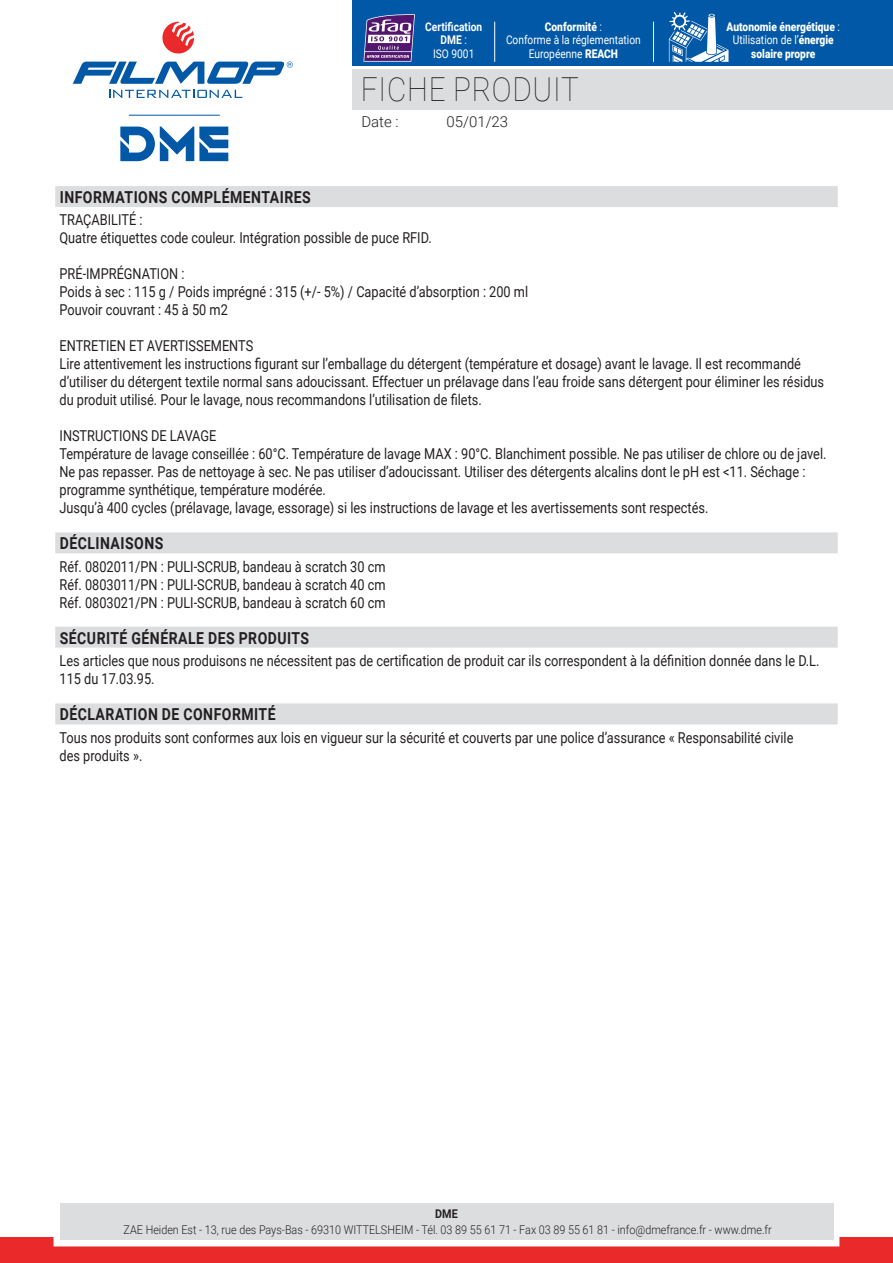
<style>
.page{position:relative;width:893px;height:1263px;background:#fff}
.page>*{position:absolute;margin:0;border:0;box-sizing:border-box;transform-origin:0 0}
.t1{font:100 33px "Roboto";letter-spacing:.025em;color:#231f20;scale:.9 1}
.t2{font:700 16.5px "Roboto";letter-spacing:.035em;color:#231f20;scale:.85 1}
.t3{font:15px/18px "Roboto";color:#231f20;scale:.85 1}
.t4{font:300 15px "Roboto";color:#231f20}
.t5{font:300 12px "Roboto";color:#231f20;scale:.9 1}
.t6{font:900 12px/13.5px "Roboto";color:#fff;text-align:center;scale:.85 1}
.t7{font:12px/13.5px "Roboto";color:#fff;text-align:center;scale:.85 1}
.t8{font:700 12px/13.5px "Roboto";color:#fff;text-align:center;scale:.85 1}
.t9{font:700 12px "Roboto";color:#231f20;scale:.9 1}
.s1{font-weight:400}
.s2{font-weight:900}
</style>
<div class="page">
<div style="left:353px;top:69px;width:540px;height:40px;background:#dcdddf"></div>
<svg style="left:109px;top:90px;width:133px;height:8px"></svg>
<svg style="left:162px;top:22px;width:32px;height:32px"></svg>
<svg style="left:73px;top:61px;width:220px;height:23px"></svg>
<div style="left:353px;top:0;width:540px;height:66px;background:#0158a6"></div>
<div style="left:0;top:1237px;width:893px;height:26px;background:#e9292a"></div>
<div style="left:54px;top:1197px;width:785px;height:49px;border:12px solid #fff"></div>
<div style="left:60px;top:1203px;width:773px;height:37px;background:#dcdddf"></div>
<svg style="left:120px;top:126px;width:108px;height:35px"></svg>
<hr style="left:129px;top:115px;width:91px;height:1px;background:#0158a6">
<hr style="left:653px;top:22px;width:1px;height:40px;background:#fff">
<hr style="left:494px;top:22px;width:1px;height:40px;background:#fff">
<svg style="left:669px;top:12px;width:59px;height:50px"></svg>
<svg style="left:363px;top:14px;width:52px;height:48px;background:#7a619e"></svg>
<hr style="left:365px;top:51px;width:46px;height:1px;background:#fff">
<div style="left:55px;top:186px;width:783px;height:21px;background:#dcdddf"></div>
<div style="left:55px;top:532px;width:783px;height:21px;background:#dcdddf"></div>
<div style="left:55px;top:627px;width:783px;height:21px;background:#dcdddf"></div>
<div style="left:55px;top:703px;width:783px;height:21px;background:#dcdddf"></div>
<p class="t8" style="left:425px;top:19px;width:68px">Certification<br>DME <span class="s1">:<br>ISO 9001</span></p>
<p class="t6" style="left:727px;top:19px;width:135px">Autonomie énergétique <span class="s1">:<br>Utilisation de l’</span>énergie solaire propre</p>
<p class="t7" style="left:506px;top:19px;width:160px"><span class="s2">Conformité</span> :<br>Conforme à la réglementation<br>Européenne <span class="s2">REACH</span></p>
<h1 class="t1" style="left:361px;top:66px;width:244px">FICHE PRODUIT</h1>
<p class="t4" style="left:361px;top:111px;width:39px">Date :</p>
<p class="t4" style="left:446px;top:111px;width:63px">05/01/23</p>
<p class="t2" style="left:60px;top:186px;width:297px">INFORMATIONS COMPLÉMENTAIRES</p>
<p class="t3" style="left:60px;top:210px;width:439px">TRAÇABILITÉ :<br>Quatre étiquettes code couleur. Intégration possible de puce RFID.</p>
<p class="t3" style="left:60px;top:264px;width:553px">PRÉ-IMPRÉGNATION :<br>Poids à sec : 115 g / Poids imprégné : 315 (+/- 5%) / Capacité d’absorption : 200 ml<br>Pouvoir couvrant : 45 à 50 m2</p>
<p class="t3" style="left:60px;top:336px;width:901px">ENTRETIEN ET AVERTISSEMENTS<br>Lire attentivement les instructions figurant sur l’emballage du détergent (température et dosage) avant le lavage. Il est recommandé d’utiliser du détergent textile normal sans adoucissant. Effectuer un prélavage dans l’eau froide sans détergent pour éliminer les résidus du produit utilisé. Pour le lavage, nous recommandons l’utilisation de filets.</p>
<p class="t3" style="left:60px;top:426px;width:904px">INSTRUCTIONS DE LAVAGE<br>Température de lavage conseillée : 60°C. Température de lavage MAX : 90°C. Blanchiment possible. Ne pas utiliser de chlore ou de javel.<br>Ne pas repasser. Pas de nettoyage à sec. Ne pas utiliser d’adoucissant. Utiliser des détergents alcalins dont le pH est &lt;11. Séchage : programme synthétique, température modérée.<br>Jusqu’à 400 cycles (prélavage, lavage, essorage) si les instructions de lavage et les avertissements sont respectés.</p>
<p class="t2" style="left:60px;top:532px;width:123px">DÉCLINAISONS</p>
<p class="t3" style="left:60px;top:557px;width:385px;text-align:justify">Réf. 0802011/PN : PULI-SCRUB, bandeau à scratch 30 cm Réf. 0803011/PN : PULI-SCRUB, bandeau à scratch 40 cm Réf. 0803021/PN : PULI-SCRUB, bandeau à scratch 60 cm</p>
<p class="t2" style="left:60px;top:626px;width:295px">SÉCURITÉ GÉNÉRALE DES PRODUITS</p>
<p class="t3" style="left:60px;top:651px;width:896px">Les articles que nous produisons ne nécessitent pas de certification de produit car ils correspondent à la définition donnée dans le D.L.<br>115 du 17.03.95.</p>
<p class="t2" style="left:60px;top:703px;width:256px">DÉCLARATION DE CONFORMITÉ</p>
<p class="t3" style="left:60px;top:728px;width:865px">Tous nos produits sont conformes aux lois en vigueur sur la sécurité et couverts par une police d’assurance « Responsabilité civile des produits ».</p>
<p class="t9" style="left:435px;top:1205px;width:27px">DME</p>
<p class="t5" style="left:124px;top:1222px;width:722px">ZAE Heiden Est - 13, rue des Pays-Bas - 69310 WITTELSHEIM - Tél. 03 89 55 61 71 - Fax 03 89 55 61 81 - info@dmefrance.fr - www.dme.fr</p>
</div>
